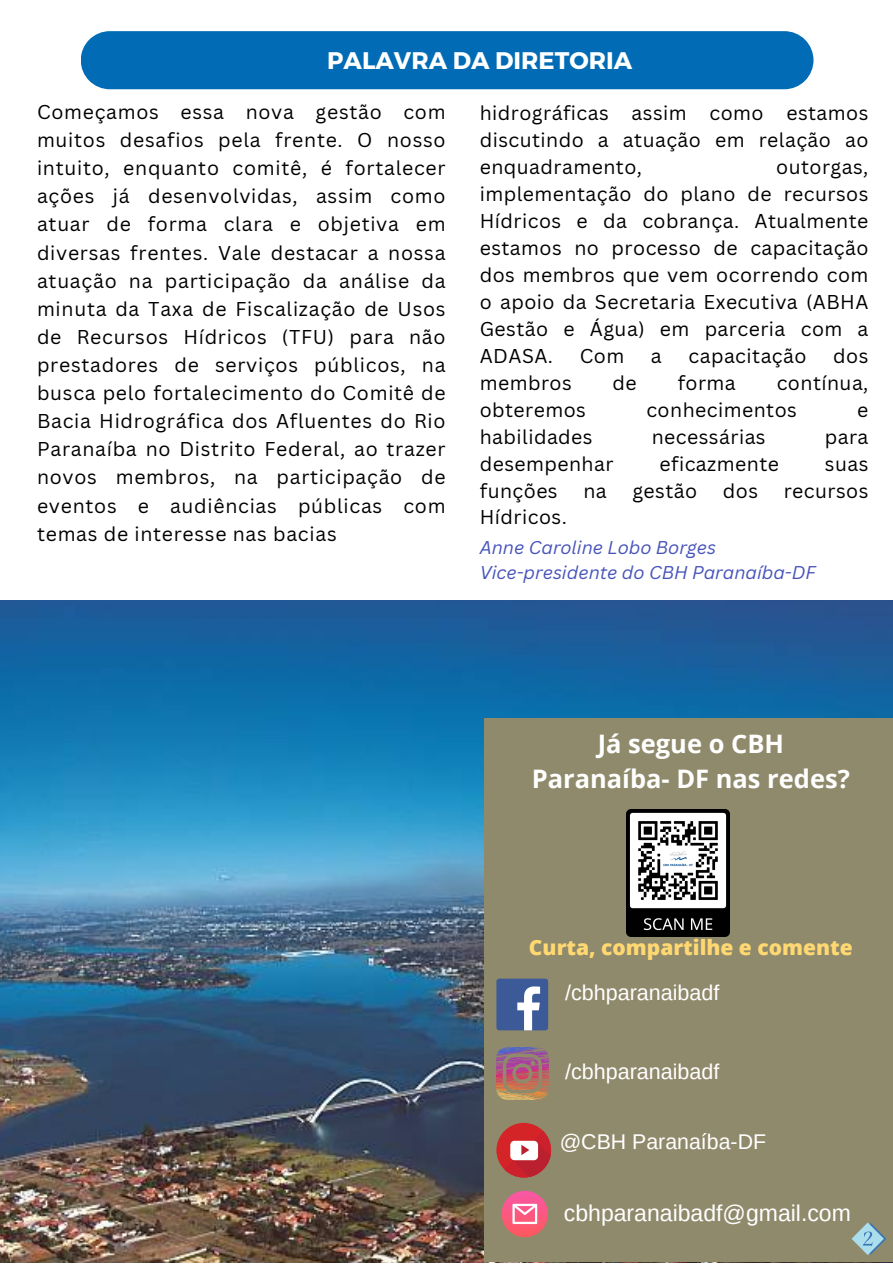
<style>
.page{position:relative;width:893px;height:1264px;background:#fff}
.page>*{position:absolute;margin:0;border:0;box-sizing:border-box;transform-origin:0 0}
.t1{font:700 25.5px/34.8px "Open Sans";color:#fff;text-align:center}
.t2{font:700 24px "Montserrat";color:#fff}
.t3{font:22.95px "Arimo";color:#fff}
.t4{font:21.45px "Arimo";color:#fff}
.t5{font:21.3px "Arimo";color:#fff}
.t6{font:800 21px "Open Sans";color:#ffd872}
.t7{font:19.5px/28px "Canva Sans";letter-spacing:.025em;color:#000;text-align:justify}
.t8{font:italic 18px "Canva Sans";color:#4753bb}
</style>
<div class="page">
<img style="left:0;top:600px;width:892px;height:662px">
<div style="left:483px;top:718px;width:409px;height:544px;background:#908a6c"></div>
<div style="left:81px;top:31px;width:732px;height:58px;background:#016cb5"></div>
<div style="left:496px;top:978px;width:52px;height:52px;background:#3d5a98;border-radius:3px"></div>
<svg style="left:517px;top:986px;width:23px;height:44px"></svg>
<img style="left:496px;top:1047px;width:52px;height:52px">
<div style="left:496px;top:1122px;width:55px;height:55px;background:#d42428;border-radius:50%"></div>
<svg style="left:504px;top:1130px;width:48px;height:48px"></svg>
<svg style="left:501px;top:1190px;width:47px;height:47px"></svg>
<svg style="left:512px;top:1203px;width:25px;height:20px"></svg>
<img style="left:627px;top:809px;width:102px;height:127px">
<svg style="left:851px;top:1222px;width:35px;height:32px"></svg>
<p class="t2" style="left:327px;top:44px;width:306px">PALAVRA DA DIRETORIA</p>
<p class="t7" style="left:37px;top:97px;width:410px">Começamos essa nova gestão com muitos desafios pela frente. O nosso intuito, enquanto comitê, é fortalecer ações já desenvolvidas, assim como atuar de forma clara e objetiva em diversas frentes. Vale destacar a nossa atuação na participação da análise da minuta da Taxa de Fiscalização de Usos de Recursos Hídricos (TFU) para não prestadores de serviços públicos, na busca pelo fortalecimento do Comitê de Bacia Hidrográfica dos Afluentes do Rio Paranaíba no Distrito Federal, ao trazer novos membros, na participação de eventos e audiências públicas com temas de interesse nas bacias</p>
<p class="t7" style="left:479px;top:99px;width:390px;line-height:27px">hidrográficas assim como estamos discutindo a atuação em relação ao enquadramento,</p>
<p class="t7" style="left:479px;top:152px;width:390px;line-height:27px;text-indent:296px">outorgas, implementação do plano de recursos Hídricos e da cobrança. Atualmente estamos no processo de capacitação dos membros que vem ocorrendo com o apoio da Secretaria Executiva (ABHA Gestão e Água) em parceria com a ADASA.</p>
<p class="t7" style="left:579px;top:341px;width:46px">Com</p>
<p class="t7" style="left:651px;top:341px;width:12px">a</p>
<p class="t7" style="left:688px;top:341px;width:120px">capacitação</p>
<p class="t7" style="left:833px;top:341px;width:37px">dos</p>
<p class="t7" style="left:479px;top:368px;width:93px">membros</p>
<p class="t7" style="left:612px;top:368px;width:26px">de</p>
<p class="t7" style="left:677px;top:368px;width:60px">forma</p>
<p class="t7" style="left:776px;top:368px;width:93px">contínua,</p>
<p class="t7" style="left:479px;top:395px;width:108px">obteremos</p>
<p class="t7" style="left:646px;top:395px;width:152px">conhecimentos</p>
<p class="t7" style="left:857px;top:395px;width:13px">e</p>
<p class="t7" style="left:479px;top:422px;width:114px">habilidades</p>
<p class="t7" style="left:651px;top:422px;width:115px">necessárias</p>
<p class="t7" style="left:824px;top:422px;width:45px">para</p>
<p class="t7" style="left:479px;top:449px;width:135px">desempenhar</p>
<p class="t7" style="left:659px;top:449px;width:121px">eficazmente</p>
<p class="t7" style="left:824px;top:449px;width:45px">suas</p>
<p class="t7" style="left:479px;top:476px;width:79px">funções</p>
<p class="t7" style="left:583px;top:476px;width:25px">na</p>
<p class="t7" style="left:632px;top:476px;width:66px">gestão</p>
<p class="t7" style="left:722px;top:476px;width:37px">dos</p>
<p class="t7" style="left:783px;top:476px;width:86px">recursos</p>
<p class="t7" style="left:479px;top:503px;width:88px">Hídricos.</p>
<p class="t8" style="left:479px;top:535px;width:238px">Anne Caroline Lobo Borges</p>
<p class="t8" style="left:479px;top:559px;width:337px">Vice-presidente do CBH Paranaíba-DF</p>
<p class="t1" style="left:531px;top:725px;width:319px">Já segue o CBH<br>Paranaíba- DF nas redes?</p>
<p class="t6" style="left:529px;top:932px;width:325px">Curta, compartilhe e comente</p>
<p class="t4" style="left:565px;top:980px;width:156px">/cbhparanaibadf</p>
<p class="t4" style="left:565px;top:1059px;width:156px">/cbhparanaibadf</p>
<p class="t5" style="left:559px;top:1129px;width:208px">@CBH Paranaíba-DF</p>
<p class="t3" style="left:564px;top:1199px;width:288px">cbhparanaibadf@gmail.com</p>
</div>
